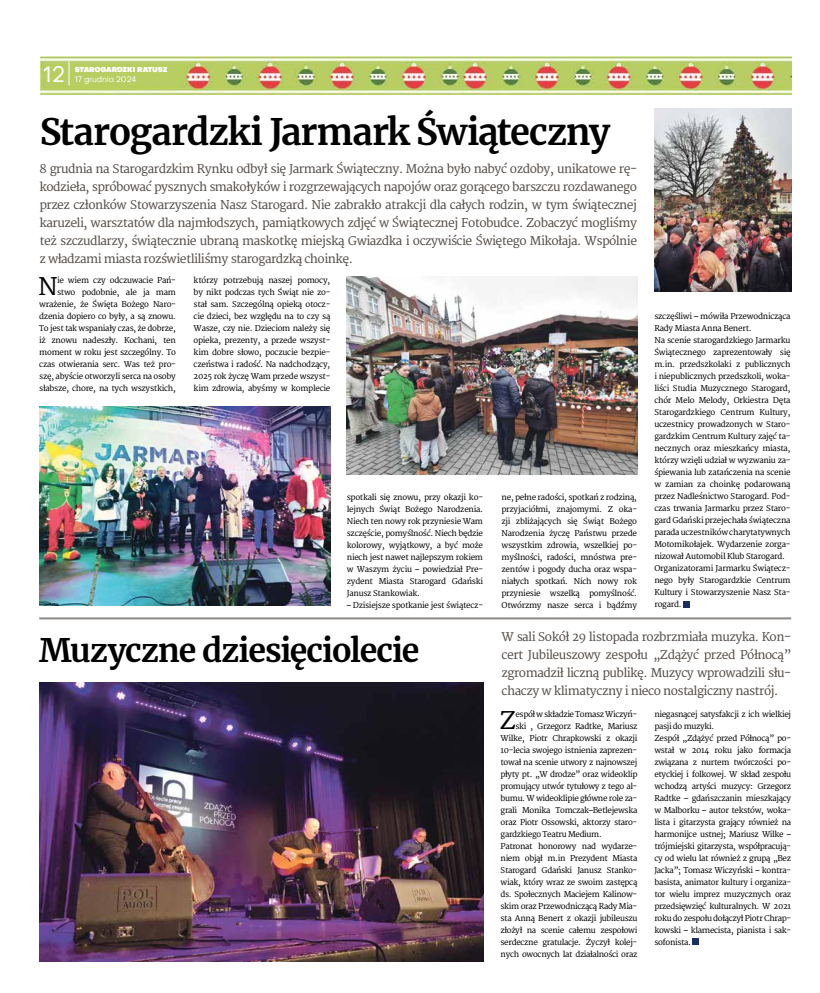
<style>
.page{position:relative;width:820px;height:993px;background:#fff}
.page>*{position:absolute;margin:0;border:0;box-sizing:border-box;transform-origin:0 0}
.t1{font:700 36px "Merriweather";letter-spacing:-.025em;color:#000}
.t2{font:700 32px "Merriweather";letter-spacing:-.035em;color:#000}
.t3{font:24.3px "Merriweather";color:#000}
.t4{font:22px "Objectivity";color:#fff}
.t5{font:12px/18px "Merriweather";letter-spacing:-.04em;color:#544d48;text-align:justify}
.t6{font:8px/12px "Merriweather";letter-spacing:-.03em;color:#000;text-align:justify}
.t7{font:8px "Objectivity";letter-spacing:-.02em;color:#fff}
.t8{font:900 7px "Objectivity";letter-spacing:-.02em;color:#fff}
</style>
<div class="page">
<img style="left:40px;top:57px;width:750px;height:37px">
<svg style="left:68px;top:61px;width:1px;height:24px"></svg>
<svg style="left:692px;top:938px;width:6px;height:6px"></svg>
<svg style="left:683px;top:601px;width:6px;height:6px"></svg>
<img style="left:39px;top:682px;width:444px;height:279px">
<hr style="left:39px;top:617px;width:751px;height:2px;background:#8c8986">
<img style="left:346px;top:277px;width:290px;height:197px">
<img style="left:40px;top:406px;width:290px;height:199px">
<img style="left:654px;top:109px;width:136px;height:182px">
<h3 class="t4" style="left:43px;top:60px;width:24px">12</h3>
<p class="t7" style="left:75px;top:74px;width:63px">17 grudnia 2024</p>
<p class="t8" style="left:75px;top:64px;width:94px">STAROGARDZKI RATUSZ</p>
<h1 class="t1" style="left:40px;top:107px;width:571px">Starogardzki Jarmark Świąteczny</h1>
<p class="t5" style="left:40px;top:159px;width:599px">8 grudnia na Starogardzkim Rynku odbył się Jarmark Świąteczny. Można było nabyć ozdoby, unikatowe rę&shy;kodzieła, spróbować pysznych smakołyków i rozgrzewających napojów oraz gorącego barszczu rozdawanego przez członków Stowarzyszenia Nasz Starogard. Nie zabrakło atrakcji dla całych rodzin, w tym świątecznej karuzeli, warsztatów dla najmłodszych, pamiątkowych zdjęć w Świątecznej Fotobudce. Zobaczyć mogliśmy też szczudlarzy, świątecznie ubraną maskotkę miejską Gwiazdka i oczywiście Świętego Mikołaja. Wspólnie z władzami miasta rozświetliliśmy starogardzką choinkę.</p>
<p class="t6" style="left:193px;top:274px;width:138px">którzy potrzebują naszej pomocy, by nikt podczas tych Świąt nie zo&shy;stał sam. Szczególną opieką otocz&shy;cie dzieci, bez względu na to czy są Wasze, czy nie. Dzieciom należy się opieka, prezenty, a przede wszyst&shy;kim dobre słowo, poczucie bezpie&shy;czeństwa i radość. Na nadchodzący, 2025 rok życzę Wam przede wszyst&shy;kim zdrowia, abyśmy w komplecie</p>
<p class="t6" style="left:39px;top:274px;width:138px;text-align:right">ie wiem czy odczuwacie Pań&shy;stwo podobnie, ale ja mam wrażenie, że Święta Bożego Naro&shy;dzenia dopiero co były, a są znowu.<br>To jest tak wspaniały czas, że dobrze, iż znowu nadeszły. Kochani, ten moment w roku jest szczególny. To czas otwierania serc. Was też pro&shy;szę, abyście otworzyli serca na osoby słabsze, chore, na tych wszystkich,</p>
<h3 class="t3" style="left:38px;top:272px;width:21px">N</h3>
<p class="t6" style="left:346px;top:490px;width:138px">spotkali się znowu, przy okazji ko&shy;lejnych Świąt Bożego Narodzenia.<br>Niech ten nowy rok przyniesie Wam szczęście, pomyślność. Niech będzie kolorowy, wyjątkowy, a być może niech jest nawet najlepszym rokiem w Waszym życiu – powiedział Pre&shy;zydent Miasta Starogard Gdański Janusz Stankowiak.</p>
<p class="t6" style="left:347px;top:598px;width:138px">– Dzisiejsze spotkanie jest świątecz-</p>
<p class="t6" style="left:501px;top:490px;width:137px">ne, pełne radości, spotkań z rodziną, przyjaciółmi, znajomymi. Z oka&shy;zji zbliżających się Świąt Bożego Narodzenia życzę Państwu przede wszystkim zdrowia, wszelkiej po&shy;myślności, radości, mnóstwa pre&shy;zentów i pogody ducha oraz wspa&shy;niałych spotkań. Nich nowy rok przyniesie wszelką pomyślność.<br>Otwórzmy nasze serca i bądźmy</p>
<p class="t6" style="left:654px;top:310px;width:138px;text-align:left">szczęśliwi – mówiła Przewodnicząca Rady Miasta Anna Benert.<br>Na scenie starogardzkiego Jarmarku Świątecznego zaprezentowały się m.in. przedszkolaki z publicznych i niepublicznych przedszkoli, woka&shy;liści Studia Muzycznego Starogard, chór Melo Melody, Orkiestra Dęta Starogardzkiego Centrum Kultury, uczestnicy prowadzonych w Staro&shy;gardzkim Centrum Kultury zajęć ta&shy;necznych oraz mieszkańcy miasta, którzy wzięli udział w wyzwaniu za&shy;śpiewania lub zatańczenia na scenie w zamian za choinkę podarowaną przez Nadleśnictwo Starogard. Pod&shy;czas trwania Jarmarku przez Staro&shy;gard Gdański przejechała świąteczna parada uczestników charytatywnych Motomikołajek. Wydarzenie zorga&shy;nizował Automobil Klub Starogard.<br>Organizatorami Jarmarku Świątecz&shy;nego były Starogardzkie Centrum Kultury i Stowarzyszenie Nasz Sta&shy;rogard.</p>
<h2 class="t2" style="left:39px;top:627px;width:381px">Muzyczne dziesięciolecie</h2>
<h3 class="t5" style="left:501px;top:628px;width:291px">W sali Sokół 29 listopada rozbrzmiała muzyka. Kon&shy;cert Jubileuszowy zespołu „Zdążyć przed Północą” zgromadził liczną publikę. Muzycy wprowadzili słu&shy;chaczy w klimatyczny i nieco nostalgiczny nastrój.</h3>
<p class="t6" style="left:654px;top:707px;width:138px;text-align:left">niegasnącej satysfakcji z ich wielkiej pasji do muzyki.<br>Zespół „Zdążyć przed Północą” po&shy;wstał w 2014 roku jako formacja związana z nurtem twórczości po&shy;etyckiej i folkowej. W skład zespołu wchodzą artyści muzycy: Grzegorz Radtke – gdańszczanin mieszkający w Malborku – autor tekstów, woka&shy;lista i gitarzysta grający również na harmonijce ustnej; Mariusz Wilke – trójmiejski gitarzysta, współpracują&shy;cy od wielu lat również z grupą „Bez Jacka”; Tomasz Wiczyński – kontra&shy;basista, animator kultury i organiza&shy;tor wielu imprez muzycznych oraz przedsięwzięć kulturalnych. W 2021 roku do zespołu dołączył Piotr Chrap&shy;kowski – klarnecista, pianista i sak&shy;sofonista.</p>
<h3 class="t3" style="left:499px;top:705px;width:18px">Z</h3>
<p class="t6" style="left:515px;top:707px;width:123px">espół w składzie Tomasz Wiczyń-</p>
<p class="t6" style="left:515px;top:719px;width:123px">ski , Grzegorz Radtke, Mariusz</p>
<p class="t6" style="left:500px;top:731px;width:138px">Wilke, Piotr Chrapkowski z okazji</p>
<p class="t6" style="left:500px;top:743px;width:138px">10-lecia swojego istnienia zaprezen-</p>
<p class="t6" style="left:500px;top:755px;width:138px">tował na scenie utwory z najnowszej</p>
<p class="t6" style="left:500px;top:767px;width:138px">płyty pt. „W drodze” oraz wideoklip</p>
<p class="t6" style="left:500px;top:779px;width:138px">promujący utwór tytułowy z tego al-</p>
<p class="t6" style="left:500px;top:791px;width:138px">bumu. W wideoklipie główne role za-</p>
<p class="t6" style="left:500px;top:803px;width:138px">grali Monika Tomczak–Betlejewska</p>
<p class="t6" style="left:500px;top:815px;width:138px">oraz Piotr Ossowski, aktorzy staro-</p>
<p class="t6" style="left:500px;top:827px;width:103px">gardzkiego Teatru Medium.</p>
<p class="t6" style="left:500px;top:839px;width:138px">Patronat honorowy nad wydarze-</p>
<p class="t6" style="left:500px;top:851px;width:138px">niem objął m.in Prezydent Miasta</p>
<p class="t6" style="left:500px;top:863px;width:138px">Starogard Gdański Janusz Stanko-</p>
<p class="t6" style="left:500px;top:875px;width:138px">wiak, który wraz ze swoim zastępcą</p>
<p class="t6" style="left:500px;top:887px;width:138px">ds. Społecznych Maciejem Kalinow-</p>
<p class="t6" style="left:500px;top:899px;width:138px">skim oraz Przewodniczącą Rady Mia-</p>
<p class="t6" style="left:500px;top:911px;width:138px">sta Anną Benert z okazji jubileuszu</p>
<p class="t6" style="left:500px;top:923px;width:138px">złożył na scenie całemu zespołowi</p>
<p class="t6" style="left:500px;top:935px;width:138px">serdeczne gratulacje. Życzył kolej-</p>
<p class="t6" style="left:500px;top:947px;width:138px">nych owocnych lat działalności oraz</p>
</div>
